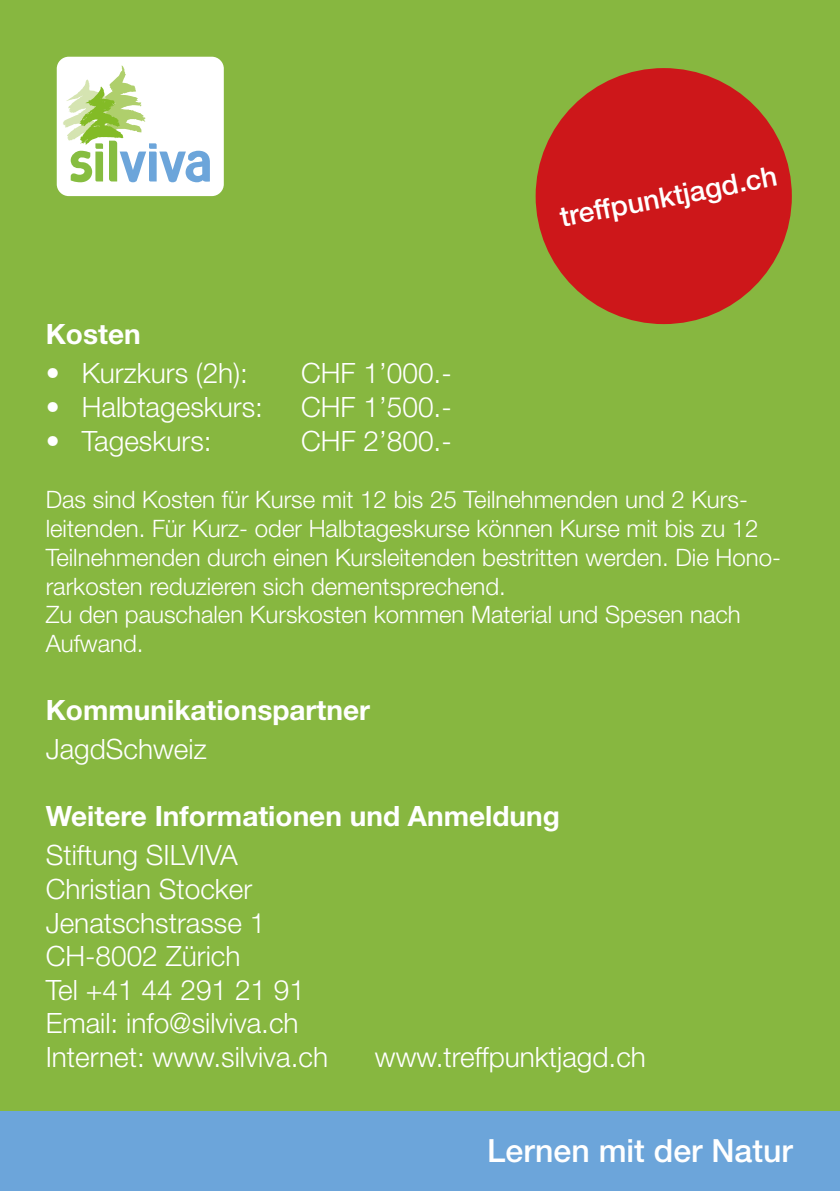
<style>
.page{position:relative;width:840px;height:1191px;background:#fff}
.page>*{position:absolute;margin:0;border:0;box-sizing:border-box;transform-origin:0 0}
.t1{font:500 32px "Helvetica Neue LT Std";color:#fff}
.t2{font:300 28px/33.6px "Helvetica Neue LT Std";color:#fff}
.t3{font:700 28px "Helvetica Neue LT Std";color:#fff}
.t4{font:500 28px "Helvetica Neue LT Std";color:#fff}
.t5{font:300 24px/28.8px "Helvetica Neue LT Std";color:#fff}
</style>
<div class="page">
<div style="left:0;top:0;width:839px;height:1150px;background:#87b740"></div>
<div style="left:535px;top:68px;width:256px;height:256px;background:#cd171a;border-radius:50%"></div>
<div style="left:57px;top:57px;width:167px;height:139px;background:#fff;border-radius:12px"></div>
<svg style="left:63px;top:66px;width:147px;height:116px"></svg>
<div style="left:0;top:1111px;width:839px;height:80px;background:#6ca5da"></div>
<p class="t4" style="left:556px;top:201px;width:222px;rotate:-11deg">treffpunktjagd.ch</p>
<p class="t3" style="left:46px;top:317px;width:96px">Kosten</p>
<p class="t2" style="left:46px;top:356px;width:203px">• Kurzkurs (2h):</p>
<p class="t2" style="left:301px;top:356px;width:152px">CHF 1’000.-</p>
<p class="t2" style="left:46px;top:389px;width:219px">• Halbtageskurs:</p>
<p class="t2" style="left:301px;top:389px;width:152px">CHF 1’500.-</p>
<p class="t2" style="left:46px;top:423px;width:167px">• Tageskurs:</p>
<p class="t2" style="left:301px;top:423px;width:152px">CHF 2’800.-</p>
<p class="t5" style="left:46px;top:485px;width:736px">Das sind Kosten für Kurse mit 12 bis 25 Teilnehmenden und 2 Kurs&shy;leitenden. Für Kurz- oder Halbtageskurse können Kurse mit bis zu 12<br>Teilnehmenden durch einen Kursleitenden bestritten werden. Die Hono&shy;rarkosten reduzieren sich dementsprechend.<br>Zu den pauschalen Kurskosten kommen Material und Spesen nach Aufwand.</p>
<p class="t3" style="left:46px;top:692px;width:325px">Kommunikationspartner</p>
<p class="t2" style="left:46px;top:731px;width:162px">JagdSchweiz</p>
<p class="t3" style="left:46px;top:798px;width:515px">Weitere Informationen und Anmeldung</p>
<p class="t2" style="left:46px;top:838px;width:284px">Stiftung SILVIVA<br>Christian Stocker<br>Jenatschstrasse 1<br>CH-8002 Zürich<br>Tel +41 44 291 21 91<br>Email: info@silviva.ch<br>Internet: www.silviva.ch</p>
<p class="t2" style="left:374px;top:1039px;width:272px">www.treffpunktjagd.ch</p>
<h1 class="t1" style="left:487px;top:1131px;width:307px">Lernen mit der Natur</h1>
</div>
